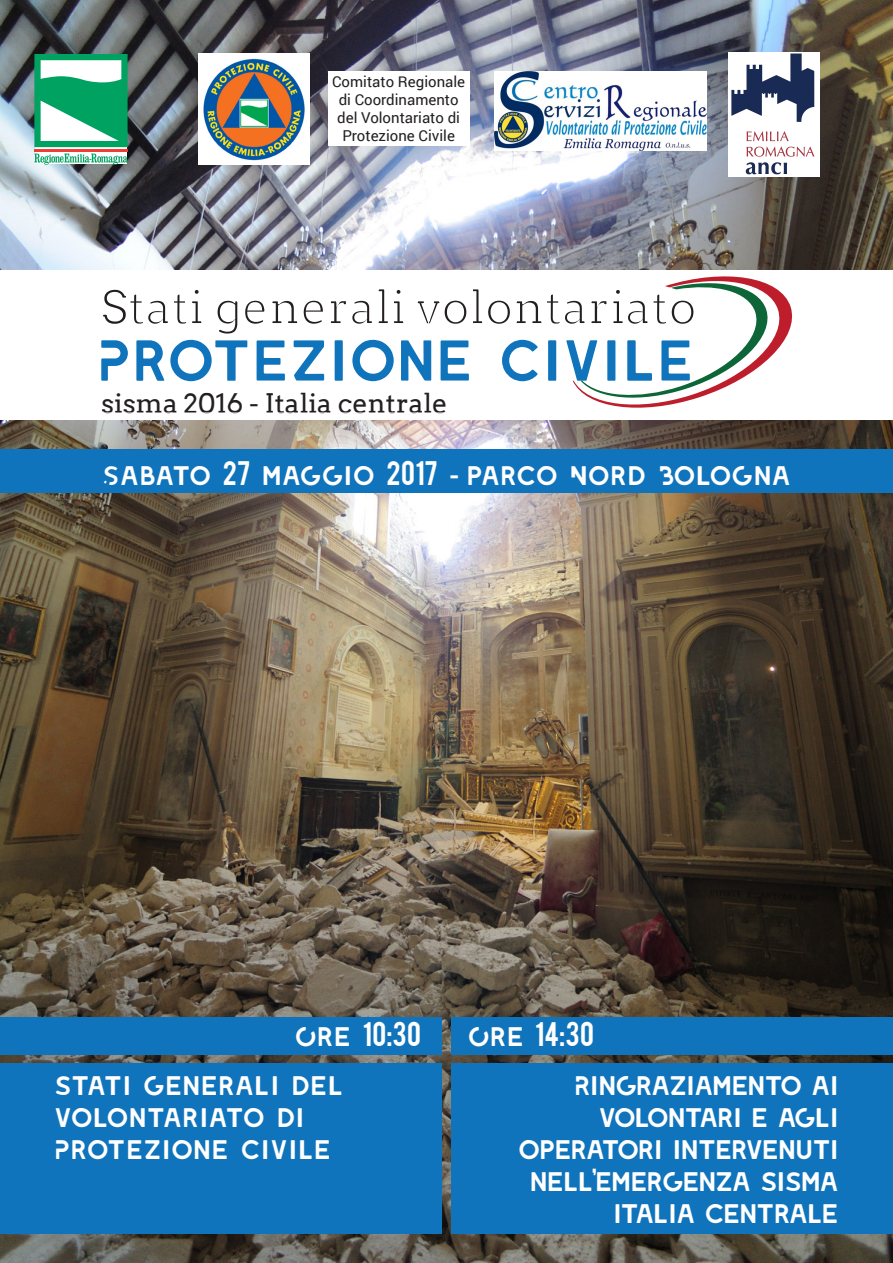
<style>
.page{position:relative;width:893px;height:1263px;background:#fff}
.page>*{position:absolute;margin:0;border:0;box-sizing:border-box;transform-origin:0 0}
.t1{font:27px "Arvo";color:#231f20}
.t2{font:26.7px/32.1px "LEIXO DEMO";letter-spacing:-.05em;color:#fff;text-align:right}
.t3{font:26.7px/32.1px "LEIXO DEMO";color:#fff}
.t4{font:26.7px "Bebas";letter-spacing:.02em;color:#fff}
.t5{font:15px/18px "Roboto";color:#231f20;text-align:center}
.s1{font-family:"Bebas"}
.s2{font-family:"Roboto";font-weight:700}
.s3{font-family:"LEIXO DEMO"}
.s4{font-family:"White Elephant"}
</style>
<div class="page">
<img style="left:0;top:0;width:893px;height:1263px">
<div style="left:0;top:270px;width:892px;height:150px;background:#fff"></div>
<div style="left:0;top:450px;width:892px;height:43px;background:#1074bc"></div>
<svg style="left:100px;top:267px;width:700px;height:141px"></svg>
<svg style="left:35px;top:147px;width:92px;height:7px"></svg>
<svg style="left:34px;top:54px;width:94px;height:93px"></svg>
<hr style="left:34px;top:149px;width:94px;height:2px;background:#ee3e34">
<svg style="left:34px;top:154px;width:94px;height:11px"></svg>
<img style="left:199px;top:54px;width:110px;height:110px">
<div style="left:0;top:1017px;width:441px;height:37px;background:#1074bc"></div>
<div style="left:452px;top:1017px;width:441px;height:37px;background:#1074bc"></div>
<div style="left:0;top:1063px;width:441px;height:170px;background:#1074bc"></div>
<div style="left:452px;top:1063px;width:441px;height:170px;background:#1074bc"></div>
<div style="left:328px;top:71px;width:141px;height:75px;background:#fff"></div>
<img style="left:494px;top:71px;width:213px;height:80px">
<div style="left:728px;top:52px;width:91px;height:124px;background:#fff"></div>
<svg style="left:746px;top:131px;width:68px;height:43px"></svg>
<svg style="left:731px;top:54px;width:83px;height:68px"></svg>
<p class="t5" style="left:332px;top:72px;width:134px">Comitato Regionale di Coordinamento del Volontariato di<br>Protezione Civile</p>
<p class="t1" style="left:101px;top:387px;width:348px">sisma 2016 - Italia centrale</p>
<p class="t3" style="left:102px;top:460px;width:691px">SABATO <span class="s1">27</span> MAGGIO <span class="s1">2017</span> <span class="s2">-</span> PARCO NORD BOLOGNA</p>
<p class="t4" style="left:295px;top:1015px;width:128px"><span class="s3">ORE</span> 10:30</p>
<p class="t4" style="left:468px;top:1015px;width:128px"><span class="s3">ORE</span> 14:30</p>
<p class="t3" style="left:54px;top:1070px;width:291px">STATI GENERALI DEL<br>VOLONTARIATO DI<br>PROTEZIONE CIVILE</p>
<p class="t2" style="left:518px;top:1070px;width:322px">RINGRAZIAMENTO AI<br>VOLONTARI E AGLI<br>OPERATORI INTERVENUTI<br>NELL<span class="s4">’</span>EMERGENZA SISMA<br>ITALIA CENTRALE</p>
</div>
